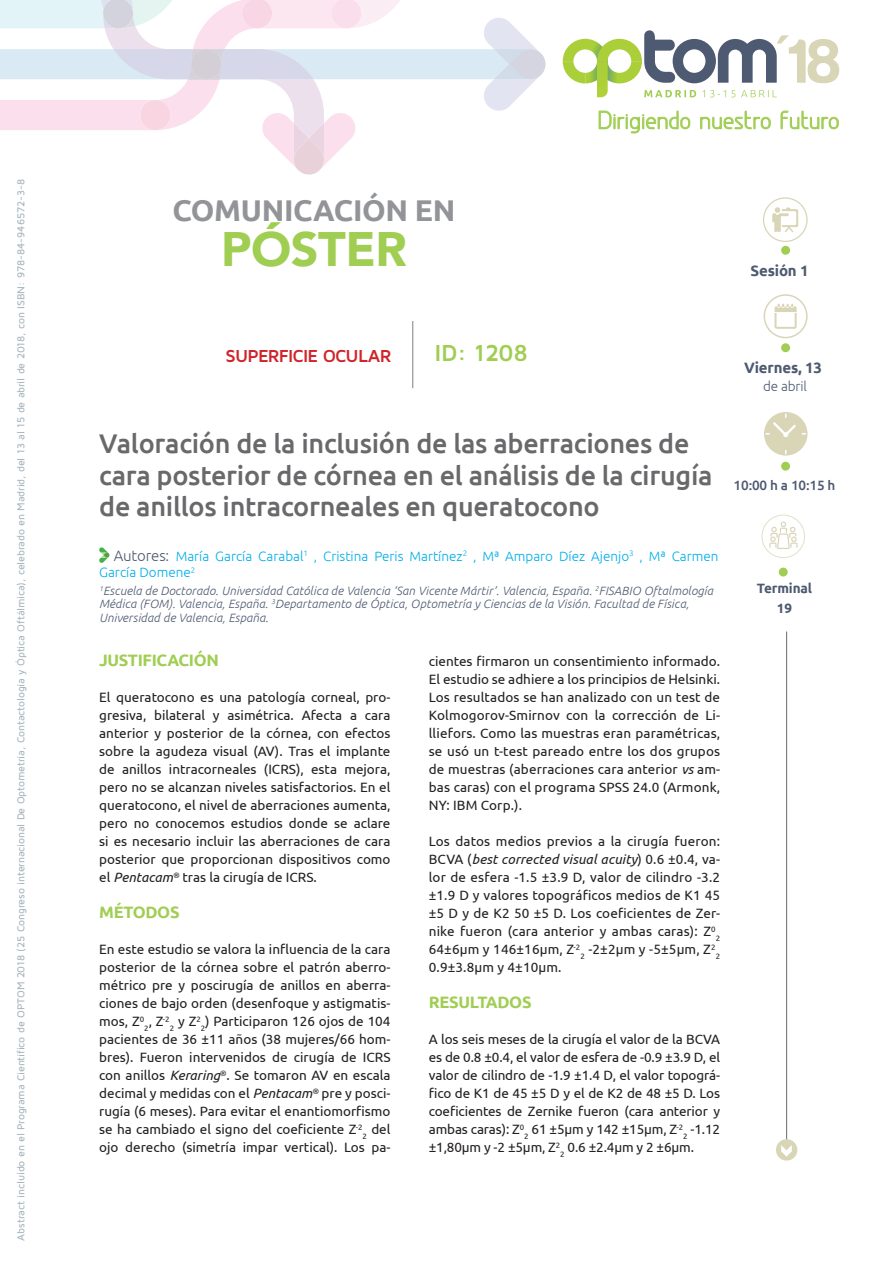
<style>
.page{position:relative;width:893px;height:1263px;background:#fff}
.page>*{position:absolute;margin:0;border:0;box-sizing:border-box;transform-origin:0 0}
.t1{font:900 48.3px "Avenir";letter-spacing:-.01em;color:#a0ce53}
.t2{font:700 30px "Ubuntu";letter-spacing:-.01em;color:#929497}
.t3{font:500 27px/31.5px "Ubuntu";letter-spacing:-.01em;color:#69696c}
.t4{font:700 24px "Maven Pro";color:#a0ce53}
.t5{font:23.4px "Greyscale Basic";color:#a0ce53}
.t6{font:700 18px "Maven Pro";letter-spacing:-.045em;color:#d1232a}
.t7{font:700 16.5px "Ubuntu";letter-spacing:-.02em;color:#a0ce53}
.t8{font:700 15px "Ubuntu";color:#4e5a71}
.t9{font:13.5px/18px "Ubuntu";color:#231f20;text-align:justify}
.t10{font:300 13.5px/16.5px "Ubuntu";color:#00aee8}
.t11{font:500 13.5px "Ubuntu";letter-spacing:-.01em;color:#4e5a71}
.t12{font:700 13.5px/19.5px "Ubuntu";color:#4e5a71;text-align:center}
.t13{font:300 13.5px "Ubuntu";letter-spacing:-.01em;color:#4e5a71}
.t14{font:italic 300 12px/13.5px "Ubuntu";letter-spacing:.01em;color:#4e5a71}
.t15{font:500 10.5px "Maven Pro";letter-spacing:-.015em;color:#a5b4be}
.t16{font:7.8px "Ubuntu";color:#231f20}
.s1{font-size:15px;color:#4e5a71}
.s2{font-style:italic}
.s3{font-size:13.5px}
</style>
<div class="page">
<svg style="left:563px;top:30px;width:276px;height:67px"></svg>
<svg style="left:599px;top:111px;width:91px;height:22px"></svg>
<svg style="left:700px;top:111px;width:71px;height:18px"></svg>
<svg style="left:781px;top:111px;width:58px;height:18px"></svg>
<svg style="left:0;top:0;width:545px;height:175px"></svg>
<svg style="left:99px;top:547px;width:10px;height:16px"></svg>
<div style="left:776px;top:1139px;width:21px;height:21px;background:#d9d6b7;border-radius:50%"></div>
<svg style="left:781px;top:1145px;width:11px;height:12px"></svg>
<div style="left:764px;top:294px;width:44px;height:44px;border:2px solid #d9d6b7;border-radius:50%"></div>
<div style="left:781px;top:343px;width:9px;height:9px;background:#a0ce53;border-radius:50%"></div>
<div style="left:781px;top:246px;width:9px;height:9px;background:#a0ce53;border-radius:50%"></div>
<svg style="left:774px;top:304px;width:23px;height:25px"></svg>
<div style="left:779px;top:568px;width:9px;height:8px;background:#a0ce53;border-radius:50%"></div>
<div style="left:762px;top:515px;width:43px;height:43px;border:1px solid #dfe2c7;border-radius:50%"></div>
<svg style="left:769px;top:521px;width:28px;height:28px"></svg>
<div style="left:781px;top:462px;width:9px;height:9px;background:#a0ce53;border-radius:50%"></div>
<svg style="left:764px;top:412px;width:43px;height:44px"></svg>
<hr style="left:786px;top:631px;width:1px;height:508px;background:#69696c">
<hr style="left:412px;top:321px;width:1px;height:67px;background:#7a8086">
<svg style="left:763px;top:197px;width:45px;height:45px"></svg>
<p class="t15" style="left:14px;top:1240px;width:1063px;rotate:-90deg">Abstract incluido en el Programa Científico de OPTOM 2018 (25 Congreso internacional De Optometría, Contactología y Óptica Oftálmica), celebrado en Madrid, del 13 al 15 de abril de 2018, con ISBN: 978-84-946572-3-8</p>
<h2 class="t2" style="left:172px;top:192px;width:262px">COMUNICACIÓN EN</h2>
<h1 class="t1" style="left:221px;top:208px;width:187px">PÓSTER</h1>
<h3 class="t6" style="left:226px;top:344px;width:167px">SUPERFICIE OCULAR</h3>
<h3 class="t4" style="left:434px;top:338px;width:95px">ID: 1208</h3>
<h3 class="t5" style="left:597px;top:106px;width:244px">Dirigiendo nuestro futuro</h3>
<p class="t8" style="left:750px;top:261px;width:60px">SESIÓN 1</p>
<p class="t8" style="left:744px;top:359px;width:79px">VIERNES, 13</p>
<p class="t13" style="left:763px;top:378px;width:45px">de abril</p>
<h3 class="t3" style="left:99px;top:427px;width:615px">Valoración de la inclusión de las aberraciones de cara posterior de córnea en el análisis de la cirugía de anillos intracorneales en queratocono</h3>
<p class="t10" style="left:99px;top:547px;width:621px;text-indent:15px"><span class="s1">Autores:</span> María García Carabal<sup>1</sup> , Cristina Peris Martínez<sup>2</sup> , Mª Amparo Díez Ajenjo<sup>3</sup> , Mª Carmen<br>García Domene<sup>2</sup></p>
<p class="t14" style="left:99px;top:584px;width:615px"><sup>1</sup>Escuela de Doctorado. Universidad Católica de Valencia ‘San Vicente Mártir’. Valencia, España. <sup>2</sup>FISABIO Oftalmología<br>Médica (FOM). Valencia, España. <sup>3</sup>Departamento de Óptica, Optometría y Ciencias de la Visión. Facultad de Física,<br>Universidad de Valencia, España.</p>
<p class="t7" style="left:99px;top:650px;width:121px">JUSTIFICACIÓN</p>
<p class="t9" style="left:99px;top:688px;width:293px">El queratocono es una patología corneal, pro&shy;gresiva, bilateral y asimétrica. Afecta a cara anterior y posterior de la córnea, con efectos sobre la agudeza visual (AV). Tras el implante de anillos intracorneales (ICRS), esta mejora, pero no se alcanzan niveles satisfactorios. En el queratocono, el nivel de aberraciones aumenta, pero no conocemos estudios donde se aclare si es necesario incluir las aberraciones de cara posterior que proporcionan dispositivos como el <span class="s2">Pentacam</span><sup>®</sup> tras la cirugía de ICRS.</p>
<p class="t7" style="left:99px;top:902px;width:82px">MÉTODOS</p>
<p class="t9" style="left:99px;top:940px;width:293px">En este estudio se valora la influencia de la cara posterior de la córnea sobre el patrón aberro&shy;métrico pre y poscirugía de anillos en aberra&shy;ciones de bajo orden (desenfoque y astigmatis&shy;mos, Z<sup>0</sup></p>
<p class="t9" style="left:429px;top:652px;width:293px">cientes firmaron un consentimiento informado.<br>El estudio se adhiere a los principios de Helsinki.<br>Los resultados se han analizado con un test de Kolmogorov-Smirnov con la corrección de Li&shy;lliefors. Como las muestras eran paramétricas, se usó un t-test pareado entre los dos grupos de muestras (aberraciones cara anterior <span class="s2">vs</span> am&shy;bas caras) con el programa SPSS 24.0 (Armonk, NY: IBM Corp.).</p>
<p class="t9" style="left:429px;top:832px;width:293px">Los datos medios previos a la cirugía fueron:<br>BCVA (<span class="s2">best corrected visual acuity</span>) 0.6 ±0.4, va&shy;lor de esfera -1.5 ±3.9 D, valor de cilindro -3.2 ±1.9 D y valores topográficos medios de K1 45 ±5 D y de K2 50 ±5 D. Los coeficientes de Zer&shy;nike fueron (cara anterior y ambas caras): Z<sup>0</sup></p>
<p class="t16" style="left:716px;top:933px;width:6px">2</p>
<p class="t9" style="left:429px;top:940px;width:288px">64±6µm y 146±16µm, Z<sup>-2</sup><sub>2</sub> -2±2µm y -5±5µm, Z<sup>2</sup></p>
<p class="t16" style="left:716px;top:951px;width:6px">2</p>
<p class="t9" style="left:429px;top:958px;width:134px">0.9±3.8µm y 4±10µm.</p>
<p class="t7" style="left:429px;top:992px;width:104px">RESULTADOS</p>
<p class="t9" style="left:429px;top:1030px;width:293px">A los seis meses de la cirugía el valor de la BCVA es de 0.8 ±0.4, el valor de esfera de -0.9 ±3.9 D, el valor de cilindro de -1.9 ±1.4 D, el valor topográ&shy;fico de K1 de 45 ±5 D y el de K2 de 48 ±5 D. Los coeficientes de Zernike fueron (cara anterior y ambas caras): Z<sup>0</sup><sub>2</sub> 61 ±5µm y 142 ±15µm, Z<sup>-2</sup><sub>2</sub> -1.12 ±1,80µm y -2 ±5µm, Z<sup>2</sup><sub>2</sub> 0.6 ±2.4µm y 2 ±6µm.</p>
<p class="t9" style="left:99px;top:1012px;width:293px;text-indent:102px"><sub>2</sub>) Participaron 126 ojos de 104 pacientes de 36 ±11 años (38 mujeres/66 hom&shy;bres). Fueron intervenidos de cirugía de ICRS con anillos <span class="s2">Keraring</span><sup>®</sup>. Se tomaron AV en escala decimal y medidas con el <span class="s2">Pentacam</span><sup>®</sup> pre y posci&shy;rugía (6 meses). Para evitar el enantiomorfismo se ha cambiado el signo del coeficiente Z<sup>-2</sup><sub>2</sub> del ojo derecho (simetría impar vertical). Los pa-</p>
<p class="t16" style="left:144px;top:1014px;width:27px">2<span class="s3">, Z</span>-2</p>
<p class="t16" style="left:170px;top:1018px;width:33px">2 <span class="s3">y Z</span>2</p>
<p class="t11" style="left:734px;top:477px;width:103px">10:00 h a 10:15 h</p>
<p class="t12" style="left:757px;top:578px;width:57px">TERMINAL<br>19</p>
</div>
